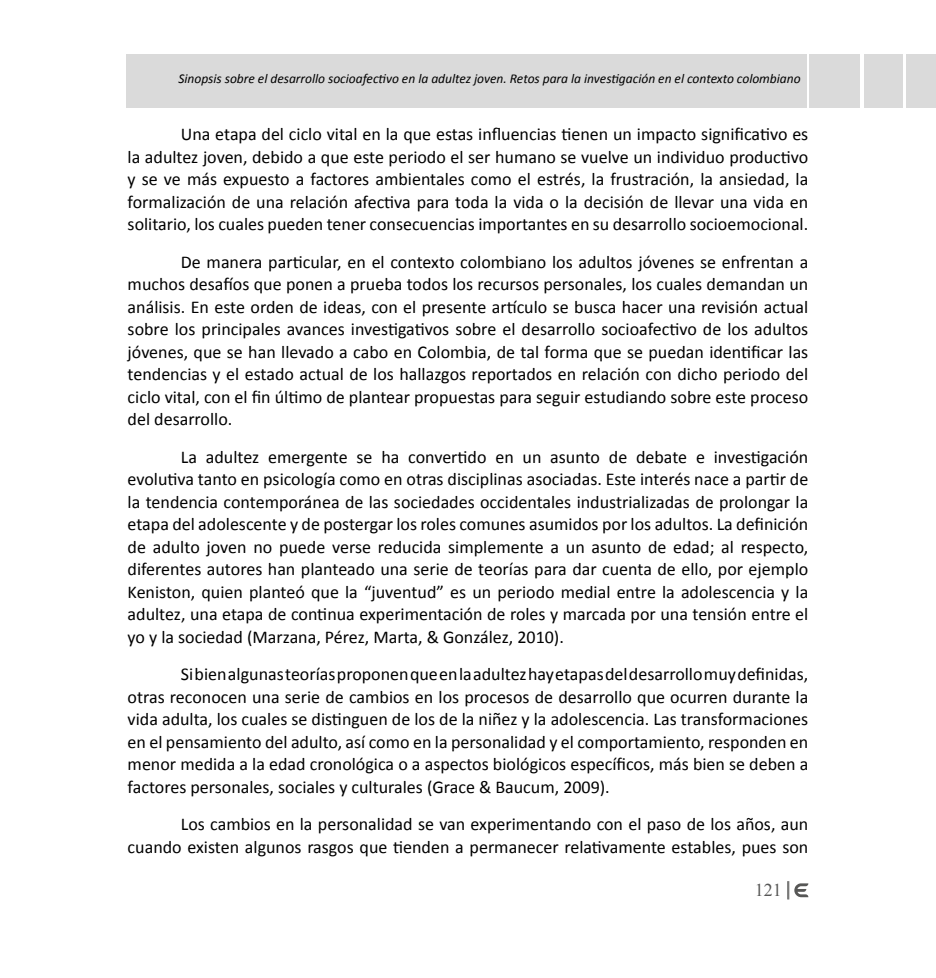
<style>
.page{position:relative;width:936px;height:978px;background:#fff}
.page>*{position:absolute;margin:0;border:0;box-sizing:border-box;transform-origin:0 0}
.t1{font:18px/22.5px "Calibri";color:#000;text-align:justify}
.t2{font:18px "Times New Roman";color:#575756}
.t3{font:italic 13.5px "Calibri";color:#000}
</style>
<div class="page">
<svg style="left:787px;top:881px;width:21px;height:18px"></svg>
<div style="left:863px;top:54px;width:39px;height:54px;background:#dadada"></div>
<div style="left:906px;top:54px;width:29px;height:54px;background:#dadada"></div>
<div style="left:809px;top:54px;width:51px;height:54px;background:#dadada"></div>
<div style="left:126px;top:54px;width:680px;height:54px;background:#dadada"></div>
<p class="t3" style="left:178px;top:70px;width:623px">Sinopsis sobre el desarrollo socioafectivo en la adultez joven. Retos para la investigación en el contexto colombiano</p>
<p class="t1" style="left:128px;top:123px;width:682px;text-indent:53px">Una etapa del ciclo vital en la que estas influencias tienen un impacto significativo es la adultez joven, debido a que este periodo el ser humano se vuelve un individuo productivo y se ve más expuesto a factores ambientales como el estrés, la frustración, la ansiedad, la formalización de una relación afectiva para toda la vida o la decisión de llevar una vida en solitario, los cuales pueden tener consecuencias importantes en su desarrollo socioemocional.</p>
<p class="t1" style="left:128px;top:250px;width:682px;text-indent:53px">De manera particular, en el contexto colombiano los adultos jóvenes se enfrentan a muchos desafíos que ponen a prueba todos los recursos personales, los cuales demandan un análisis. En este orden de ideas, con el presente artículo se busca hacer una revisión actual sobre los principales avances investigativos sobre el desarrollo socioafectivo de los adultos jóvenes, que se han llevado a cabo en Colombia, de tal forma que se puedan identificar las tendencias y el estado actual de los hallazgos reportados en relación con dicho periodo del ciclo vital, con el fin último de plantear propuestas para seguir estudiando sobre este proceso del desarrollo.</p>
<p class="t1" style="left:128px;top:445px;width:682px;text-indent:53px">La adultez emergente se ha convertido en un asunto de debate e investigación evolutiva tanto en psicología como en otras disciplinas asociadas. Este interés nace a partir de la tendencia contemporánea de las sociedades occidentales industrializadas de prolongar la etapa del adolescente y de postergar los roles comunes asumidos por los adultos. La definición de adulto joven no puede verse reducida simplemente a un asunto de edad; al respecto, diferentes autores han planteado una serie de teorías para dar cuenta de ello, por ejemplo Keniston, quien planteó que la “juventud” es un periodo medial entre la adolescencia y la adultez, una etapa de continua experimentación de roles y marcada por una tensión entre el yo y la sociedad (Marzana, Pérez, Marta, &amp; González, 2010).</p>
<p class="t1" style="left:128px;top:663px;width:682px;text-indent:53px">Si bien algunas teorías proponen que en la adultez hay etapas del desarrollo muy definidas, otras reconocen una serie de cambios en los procesos de desarrollo que ocurren durante la vida adulta, los cuales se distinguen de los de la niñez y la adolescencia. Las transformaciones en el pensamiento del adulto, así como en la personalidad y el comportamiento, responden en menor medida a la edad cronológica o a aspectos biológicos específicos, más bien se deben a factores personales, sociales y culturales (Grace &amp; Baucum, 2009).</p>
<p class="t1" style="left:128px;top:813px;width:682px;text-align:right">Los cambios en la personalidad se van experimentando con el paso de los años, aun cuando existen algunos rasgos que tienden a permanecer relativamente estables, pues son</p>
<p class="t2" style="left:754px;top:878px;width:28px">121</p>
</div>
